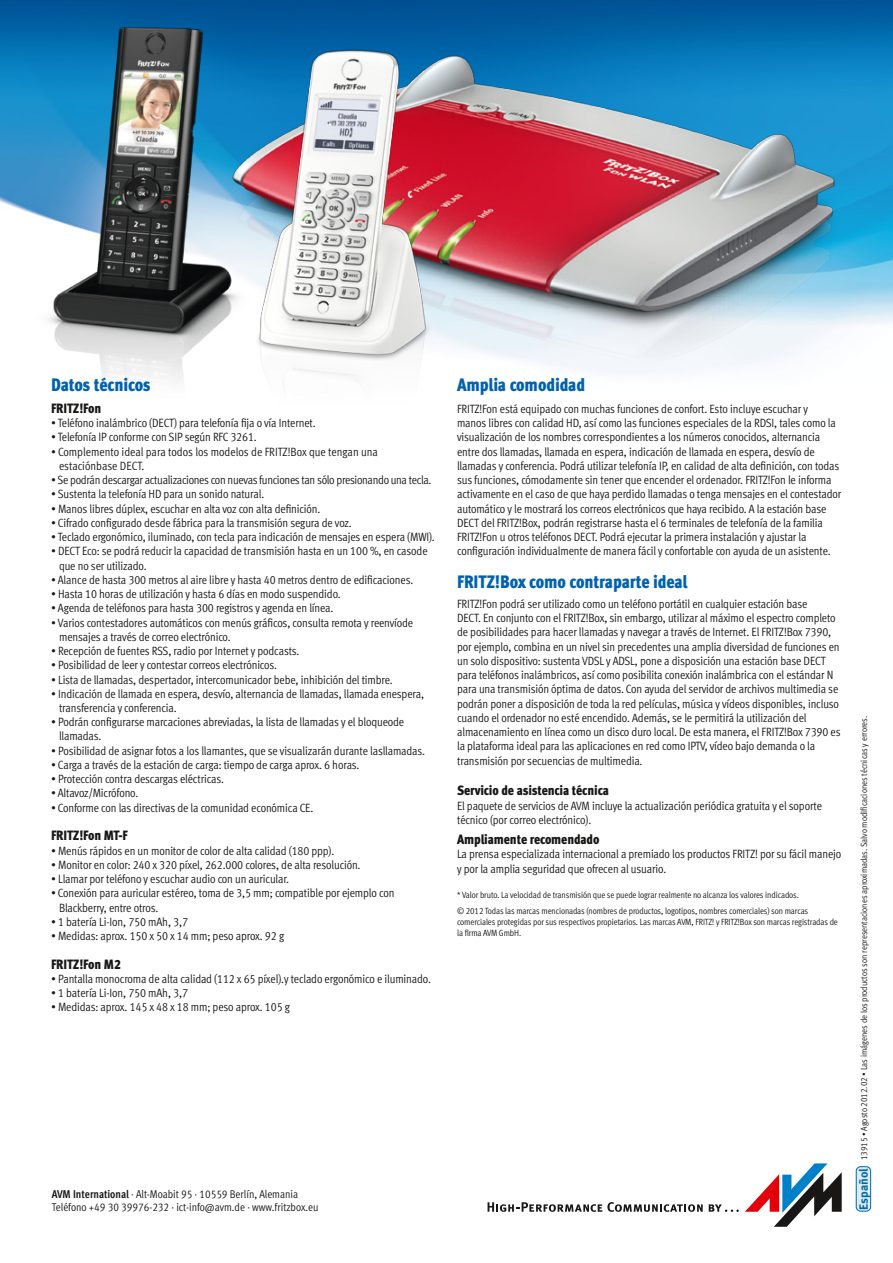
<style>
.page{position:relative;width:893px;height:1263px;background:#fff}
.page>*{position:absolute;margin:0;border:0;box-sizing:border-box;transform-origin:0 0}
.t1{font:900 18px "AVM Meta OT Cond";letter-spacing:-.01em;color:#0062ae}
.t2{font:900 13.5px "AVM Meta OT Cond";letter-spacing:-.01em;color:#181716}
.t3{font:12px/14.2px "AVM Meta OT Cond";letter-spacing:-.01em;color:#181716}
.t4{font:700 12px "AVM Meta OT";letter-spacing:-.005em;color:#0068a3}
.t5{font:11.25px/13.5px "AVM Meta OT Cond";color:#181716}
.t6{font:9px/15.8px "AVM Meta OT Cond";letter-spacing:-.01em;color:#181716}
.s1{font-weight:700}
</style>
<div class="page">
<svg style="left:745px;top:1163px;width:97px;height:64px"></svg>
<svg style="left:488px;top:1202px;width:215px;height:10px"></svg>
<svg style="left:709px;top:1204px;width:30px;height:8px"></svg>
<div style="left:856px;top:1167px;width:15px;height:44px;background:#ddebf8;border-radius:4px"></div>
<div style="left:856px;top:1166px;width:15px;height:45px;border:1px solid #0068a3;border-radius:4px"></div>
<img style="left:485px;top:0;width:408px;height:374px">
<img style="left:0;top:0;width:208px;height:381px">
<img style="left:208px;top:0;width:277px;height:377px">
<h1 class="t1" style="left:51px;top:373px;width:101px">Datos técnicos</h1>
<p class="t2" style="left:51px;top:399px;width:52px">FRITZ!Fon</p>
<p class="t3" style="left:51px;top:416px;width:266px">• Teléfono inalámbrico (DECT) para telefonía fija o vía Internet.</p>
<p class="t3" style="left:51px;top:430px;width:207px">• Telefonía IP conforme con SIP según RFC 3261.</p>
<p class="t3" style="left:59px;top:444px;width:320px;text-indent:-8px">• Complemento ideal para todos los modelos de FRITZ!Box que tengan una estaciónbase DECT.</p>
<p class="t3" style="left:51px;top:473px;width:382px">• Se podrán descargar actualizaciones con nuevas funciones tan sólo presionando una tecla.</p>
<p class="t3" style="left:51px;top:487px;width:215px">• Sustenta la telefonía HD para un sonido natural.</p>
<p class="t3" style="left:51px;top:501px;width:271px">• Manos libres dúplex, escuchar en alta voz con alta definición.</p>
<p class="t3" style="left:51px;top:515px;width:302px">• Cifrado configurado desde fábrica para la transmisión segura de voz.</p>
<p class="t3" style="left:51px;top:530px;width:385px">• Teclado ergonómico, iluminado, con tecla para indicación de mensajes en espera (MWI).</p>
<p class="t3" style="left:59px;top:544px;width:370px;text-indent:-8px">• DECT Eco: se podrá reducir la capacidad de transmisión hasta en un 100 %, en casode que no ser utilizado.</p>
<p class="t3" style="left:51px;top:572px;width:364px">• Alance de hasta 300 metros al aire libre y hasta 40 metros dentro de edificaciones.</p>
<p class="t3" style="left:51px;top:587px;width:291px">• Hasta 10 horas de utilización y hasta 6 días en modo suspendido.</p>
<p class="t3" style="left:51px;top:601px;width:284px">• Agenda de teléfonos para hasta 300 registros y agenda en línea.</p>
<p class="t3" style="left:59px;top:615px;width:356px;text-indent:-8px">• Varios contestadores automáticos con menús gráficos, consulta remota y reenvíode mensajes a través de correo electrónico.</p>
<p class="t3" style="left:51px;top:644px;width:250px">• Recepción de fuentes RSS, radio por Internet y podcasts.</p>
<p class="t3" style="left:51px;top:658px;width:228px">• Posibilidad de leer y contestar correos electrónicos.</p>
<p class="t3" style="left:51px;top:672px;width:343px">• Lista de llamadas, despertador, intercomunicador bebe, inhibición del timbre.</p>
<p class="t3" style="left:59px;top:686px;width:367px;text-indent:-8px">• Indicación de llamada en espera, desvío, alternancia de llamadas, llamada enespera, transferencia y conferencia.</p>
<p class="t3" style="left:59px;top:715px;width:347px;text-indent:-8px">• Podrán configurarse marcaciones abreviadas, la lista de llamadas y el bloqueode llamadas.</p>
<p class="t3" style="left:51px;top:743px;width:375px">• Posibilidad de asignar fotos a los llamantes, que se visualizarán durante lasllamadas.</p>
<p class="t3" style="left:51px;top:758px;width:310px">• Carga a través de la estación de carga: tiempo de carga aprox. 6 horas.</p>
<p class="t3" style="left:51px;top:772px;width:175px">• Protección contra descargas eléctricas.</p>
<p class="t3" style="left:51px;top:786px;width:89px">• Altavoz/Micrófono.</p>
<p class="t3" style="left:51px;top:800px;width:264px">• Conforme con las directivas de la comunidad económica CE.</p>
<p class="t2" style="left:51px;top:827px;width:78px">FRITZ!Fon MT-F</p>
<p class="t3" style="left:51px;top:843px;width:285px">• Menús rápidos en un monitor de color de alta calidad (180 ppp).</p>
<p class="t3" style="left:51px;top:857px;width:311px">• Monitor en color: 240 x 320 píxel, 262.000 colores, de alta resolución.</p>
<p class="t3" style="left:51px;top:872px;width:240px">• Llamar por teléfono y escuchar audio con un auricular.</p>
<p class="t3" style="left:59px;top:886px;width:337px;text-indent:-8px">• Conexión para auricular estéreo, toma de 3,5 mm; compatible por ejemplo con<br>Blackberry, entre otros.</p>
<p class="t3" style="left:51px;top:914px;width:139px">• 1 batería Li-Ion, 750 mAh, 3,7</p>
<p class="t3" style="left:51px;top:929px;width:235px">• Medidas: aprox. 150 x 50 x 14 mm; peso aprox. 92 g</p>
<p class="t2" style="left:51px;top:955px;width:71px">FRITZ!Fon M2</p>
<p class="t3" style="left:51px;top:971px;width:381px">• Pantalla monocroma de alta calidad (112 x 65 píxel).y teclado ergonómico e iluminado.</p>
<p class="t3" style="left:51px;top:986px;width:139px">• 1 batería Li-Ion, 750 mAh, 3,7</p>
<p class="t3" style="left:51px;top:1000px;width:241px">• Medidas: aprox. 145 x 48 x 18 mm; peso aprox. 105 g</p>
<p class="t5" style="left:52px;top:1187px;width:268px"><span class="s1">AVM International</span> · Alt-Moabit 95 · 10559 Berlín, Alemania<br>Teléfono +49 30 39976-232 · ict-info@avm.de · www.fritzbox.eu</p>
<h1 class="t1" style="left:457px;top:373px;width:130px">Amplia comodidad</h1>
<p class="t3" style="left:457px;top:401px;width:386px">FRITZ!Fon está equipado con muchas funciones de confort. Esto incluye escuchar y<br>manos libres con calidad HD, así como las funciones especiales de la RDSI, tales como la visualización de los nombres correspondientes a los números conocidos, alternancia entre dos llamadas, llamada en espera, indicación de llamada en espera, desvío de llamadas y conferencia. Podrá utilizar telefonía IP, en calidad de alta definición, con todas sus funciones, cómodamente sin tener que encender el ordenador. FRITZ!Fon le informa activamente en el caso de que haya perdido llamadas o tenga mensajes en el contestador automático y le mostrará los correos electrónicos que haya recibido. A la estación base DECT del FRITZ!Box, podrán registrarse hasta el 6 terminales de telefonía de la familia FRITZ!Fon u otros teléfonos DECT. Podrá ejecutar la primera instalación y ajustar la configuración individualmente de manera fácil y confortable con ayuda de un asistente.</p>
<h1 class="t1" style="left:457px;top:570px;width:232px">FRITZ!Box como contraparte ideal</h1>
<p class="t3" style="left:457px;top:596px;width:385px">FRITZ!Fon podrá ser utilizado como un teléfono portátil en cualquier estación base<br>DECT. En conjunto con el FRITZ!Box, sin embargo, utilizar al máximo el espectro completo de posibilidades para hacer llamadas y navegar a través de Internet. El FRITZ!Box 7390, por ejemplo, combina en un nivel sin precedentes una amplia diversidad de funciones en un solo dispositivo: sustenta VDSL y ADSL, pone a disposición una estación base DECT para teléfonos inalámbricos, así como posibilita conexión inalámbrica con el estándar N para una transmisión óptima de datos. Con ayuda del servidor de archivos multimedia se podrán poner a disposición de toda la red películas, música y vídeos disponibles, incluso cuando el ordenador no esté encendido. Además, se le permitirá la utilización del almacenamiento en línea como un disco duro local. De esta manera, el FRITZ!Box 7390 es la plataforma ideal para las aplicaciones en red como IPTV, vídeo bajo demanda o la transmisión por secuencias de multimedia.</p>
<p class="t2" style="left:457px;top:782px;width:154px">Servicio de asistencia técnica</p>
<p class="t3" style="left:457px;top:798px;width:366px">El paquete de servicios de AVM incluye la actualización periódica gratuita y el soporte técnico (por correo electrónico).</p>
<p class="t2" style="left:457px;top:831px;width:144px">Ampliamente recomendado</p>
<p class="t3" style="left:457px;top:847px;width:386px">La prensa especializada internacional a premiado los productos FRITZ! por su fácil manejo y por la amplia seguridad que ofrecen al usuario.</p>
<p class="t6" style="left:457px;top:887px;width:353px">* Valor bruto. La velocidad de transmisión que se puede lograr realmente no alcanza los valores indicados. © 2012 Todas las marcas mencionadas (nombres de productos, logotipos, nombres comerciales) son marcas</p>
<p class="t6" style="left:457px;top:916px;width:382px;line-height:11.2px">comerciales protegidas por sus respectivos propietarios. Las marcas AVM, FRITZ! y FRITZ!Box son marcas registradas de la firma AVM GmbH.</p>
<p class="t6" style="left:856px;top:1160px;width:446px;rotate:-90deg">13915 • Agosto 2012.02 • Las imágenes de los productos son representaciones aproximadas. Salvo modificaciones técnicas y errores.</p>
<p class="t4" style="left:854px;top:1209px;width:43px;rotate:-90deg">Español</p>
</div>
